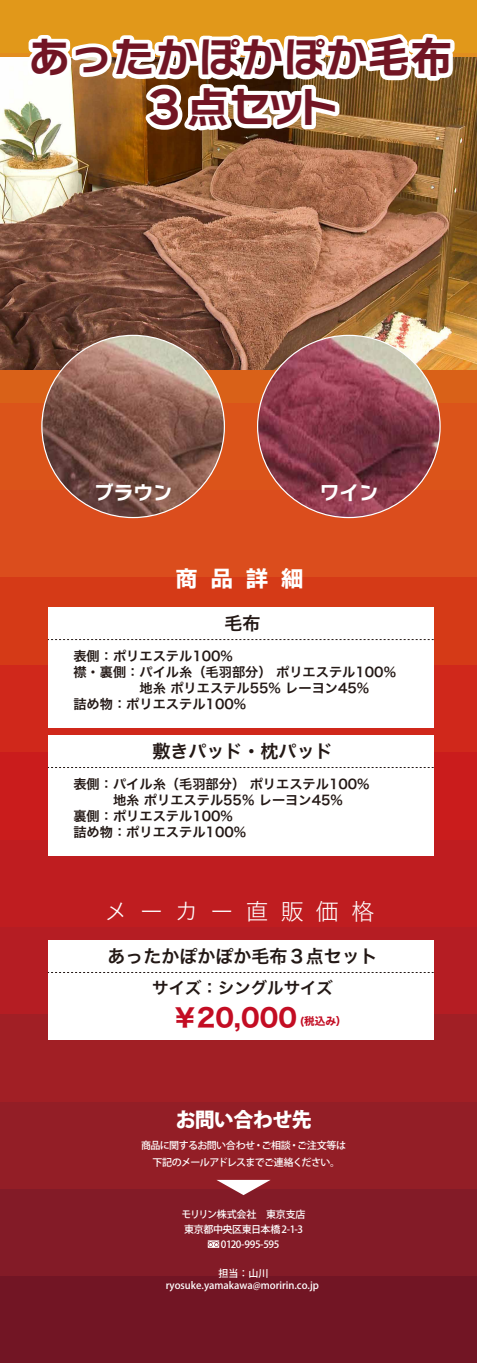
<style>
.page{position:relative;width:477px;height:1363px;background:#fff}
.page>*{position:absolute;margin:0;border:0;box-sizing:border-box;transform-origin:0 0}
.t1{font:42.4px/49.6px "Nitalago Ruika 06";color:#721524;text-align:center}
.t2{font:25.08px "Hiragino Sans W7";color:#c30d23}
.t3{font:22.8px "Hiragino Sans W2";letter-spacing:.54em;color:#fff}
.t4{font:22.8px "Nitalago Ruika 06";color:#fff}
.t5{font:800 20px "Koz Go Pro";letter-spacing:-.035em;color:#fff}
.t6{font:19.6px "Nitalago Ruika 06";color:#fff}
.t7{font:18px "Hiragino Sans W6";color:#231815}
.t8{font:16.4px "Hiragino Sans W6";color:#231815}
.t9{font:13.2px "Hiragino Sans W6";color:#231815}
.t10{font:10.6px "Hiragino Sans W7";color:#c30d23}
.t11{font:500 10px/17.5px "Koz Go Pro";letter-spacing:-.05em;color:#fff;text-align:center}
.t12{font:500 10px "Koz Go Pro";letter-spacing:-.03em;color:#fff}
.t13{font:500 10px/12px "Koz Go Pro";color:#fff;text-align:center}
.s1{font-size:45.8px}
</style>
<div class="page">
<div style="left:0;top:0;width:476px;height:54px;background:#e1981a"></div>
<div style="left:0;top:316px;width:476px;height:87px;background:#d96118"></div>
<div style="left:0;top:403px;width:476px;height:87px;background:#db541a"></div>
<div style="left:0;top:490px;width:476px;height:88px;background:#db4d1d"></div>
<div style="left:0;top:578px;width:476px;height:87px;background:#d53a17"></div>
<div style="left:0;top:665px;width:476px;height:87px;background:#d0281b"></div>
<div style="left:0;top:752px;width:476px;height:88px;background:#ca1c1c"></div>
<div style="left:0;top:840px;width:476px;height:87px;background:#bf1d20"></div>
<div style="left:0;top:927px;width:476px;height:87px;background:#b51d23"></div>
<div style="left:0;top:1015px;width:476px;height:87px;background:#a11f25"></div>
<div style="left:0;top:1102px;width:476px;height:87px;background:#931e26"></div>
<div style="left:0;top:1189px;width:476px;height:87px;background:#831b27"></div>
<div style="left:0;top:1277px;width:476px;height:86px;background:#721524"></div>
<img style="left:0;top:57px;width:476px;height:312px">
<div style="left:48px;top:940px;width:385px;height:100px;background:#fff"></div>
<svg style="left:48px;top:972px;width:385px;height:1px"></svg>
<svg style="left:207px;top:1240px;width:12px;height:8px"></svg>
<svg style="left:217px;top:1180px;width:53px;height:15px"></svg>
<div style="left:48px;top:607px;width:385px;height:120px;background:#fff"></div>
<svg style="left:48px;top:639px;width:385px;height:1px"></svg>
<div style="left:48px;top:735px;width:385px;height:120px;background:#fff"></div>
<svg style="left:48px;top:767px;width:385px;height:1px"></svg>
<svg style="left:21px;top:33px;width:437px;height:104px"></svg>
<img style="left:42px;top:335px;width:182px;height:183px">
<img style="left:42px;top:335px;width:182px;height:183px;border-radius:91px">
<img style="left:257px;top:335px;width:182px;height:183px">
<img style="left:257px;top:335px;width:182px;height:183px;border-radius:91px">
<h1 class="t1" style="left:28px;top:33px;width:426px">あったかぽかぽか毛布<br><span class="s1">３</span>点セット</h1>
<h3 class="t6" style="left:94px;top:483px;width:80px">ブラウン</h3>
<h3 class="t6" style="left:319px;top:483px;width:60px">ワイン</h3>
<h3 class="t4" style="left:175px;top:567px;width:130px">商品詳細</h3>
<h3 class="t7" style="left:224px;top:607px;width:37px">毛布</h3>
<p class="t9" style="left:73px;top:644px;width:161px">表側：ポリエステル100%</p>
<p class="t9" style="left:73px;top:660px;width:324px">襟・裏側：パイル糸（毛羽部分） ポリエステル100%</p>
<p class="t9" style="left:100px;top:676px;width:271px">　　　地糸 ポリエステル55% レーヨン45%</p>
<p class="t9" style="left:73px;top:692px;width:174px">詰め物：ポリエステル100%</p>
<h3 class="t7" style="left:152px;top:735px;width:181px">敷きパッド・枕パッド</h3>
<p class="t9" style="left:73px;top:772px;width:297px">表側：パイル糸（毛羽部分） ポリエステル100%</p>
<p class="t9" style="left:78px;top:788px;width:266px">　　 地糸 ポリエステル55% レーヨン45%</p>
<p class="t9" style="left:73px;top:804px;width:161px">裏側：ポリエステル100%</p>
<p class="t9" style="left:73px;top:820px;width:174px">詰め物：ポリエステル100%</p>
<h3 class="t3" style="left:105px;top:891px;width:270px">メーカー直販価格</h3>
<h3 class="t7" style="left:107px;top:940px;width:271px">あったかぽかぽか毛布３点セット</h3>
<p class="t8" style="left:152px;top:973px;width:182px">サイズ：シングルサイズ</p>
<h2 class="t2" style="left:172px;top:998px;width:126px">￥20,000</h2>
<p class="t10" style="left:299px;top:1013px;width:48px">(税込み）</p>
<h3 class="t5" style="left:176px;top:1107px;width:137px">お問い合わせ先</h3>
<p class="t11" style="left:141px;top:1137px;width:206px">商品に関するお問い合わせ・ご相談・ご注文等は下記のメールアドレスまでご連絡ください。</p>
<p class="t12" style="left:181px;top:1208px;width:125px">モリリン株式会社 東京支店</p>
<p class="t12" style="left:221px;top:1238px;width:60px">0120-995-595</p>
<p class="t12" style="left:184px;top:1223px;width:121px">東京都中央区東日本橋 2-1-3</p>
<p class="t13" style="left:166px;top:1268px;width:154px">担当：山川ryosuke.yamakawa@moririn.co.jp</p>
</div>
